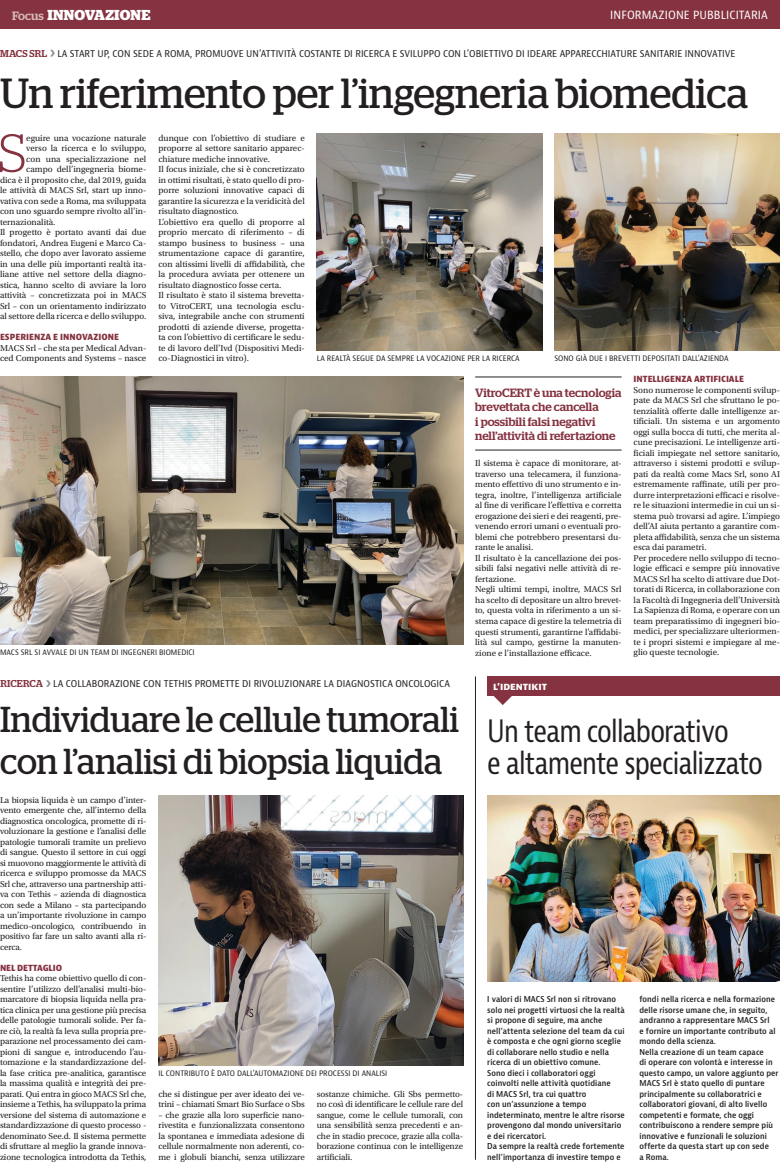
<style>
.page{position:relative;width:780px;height:1163px;background:#fff}
.page>*{position:absolute;margin:0;border:0;box-sizing:border-box;transform-origin:0 0}
.t1{font:300 54px "Stag";color:#853340}
.t2{font:42px "Stag";letter-spacing:-.005em;color:#231f20}
.t3{font:36px/42px "Stag";color:#231f20;scale:.96 1}
.t4{font:condensed 30px/32px "Bernina Sans";letter-spacing:-.03em;color:#231f20;scale:.9 1}
.t5{font:700 14.4px "Stag";letter-spacing:.015em;color:#fff}
.t6{font:500 12px/14.2px "Stag";color:#853340}
.t7{font:condensed 12px "Bernina Sans";letter-spacing:.01em;color:#fff}
.t8{font:condensed 10px "Bernina Sans";color:#231f20}
.t9{font:9px/10.5px "Utopia Std";color:#231f20}
.t10{font:800 condensed 9px "Bernina Sans";color:#853340}
.t11{font:800 9px "Bernina Sans";color:#fff}
.t12{font:600 condensed 8px/10.5px "Bernina Sans";letter-spacing:.01em;color:#231f20}
.t13{font:condensed 8px "Bernina Sans";color:#231f20}
.s1{font-weight:500;font-size:12px;color:#d6bbb9}
.s2{font-family:"Stag";font-weight:500;font-stretch:normal;color:#853340}
</style>
<div class="page">
<div style="left:0;top:0;width:780px;height:29px;background:#853340"></div>
<svg style="left:50px;top:50px;width:5px;height:6px"></svg>
<img style="left:317px;top:134px;width:225px;height:216px">
<img style="left:0;top:376px;width:463px;height:268px">
<img style="left:554px;top:134px;width:226px;height:216px">
<hr style="left:475px;top:376px;width:146px;height:1px;background:#231f20">
<hr style="left:475px;top:449px;width:146px;height:1px;background:#231f20">
<hr style="left:475px;top:676px;width:1px;height:483px;background:#231f20">
<svg style="left:493px;top:695px;width:19px;height:10px"></svg>
<div style="left:487px;top:676px;width:292px;height:19px;background:#853340"></div>
<img style="left:487px;top:795px;width:293px;height:185px">
<svg style="left:46px;top:680px;width:5px;height:6px"></svg>
<img style="left:158px;top:795px;width:305px;height:269px">
<h3 class="t5" style="left:12px;top:7px;width:140px"><span class="s1">Focus</span> INNOVAZIONE</h3>
<h3 class="t7" style="left:610px;top:7px;width:159px">INFORMAZIONE PUBBLICITARIA</h3>
<p class="t8" style="left:0;top:47px;width:737px"><span class="s2">MACS SRL</span> LA START UP, CON SEDE A ROMA, PROMUOVE UN’ATTIVITÀ COSTANTE DI RICERCA E SVILUPPO CON L’OBIETTIVO DI IDEARE APPARECCHIATURE SANITARIE INNOVATIVE</p>
<h2 class="t2" style="left:0;top:69px;width:749px">Un riferimento per l’ingegneria biomedica</h2>
<h1 class="t1" style="left:-2px;top:122px;width:29px">S</h1>
<p class="t9" style="left:26px;top:132px;width:122px">eguire una vocazione naturale</p>
<p class="t9" style="left:26px;top:143px;width:122px">verso la ricerca e lo sviluppo,</p>
<p class="t9" style="left:26px;top:153px;width:122px">con una specializzazione nel</p>
<p class="t9" style="left:26px;top:164px;width:122px">campo dell’ingegneria biome-</p>
<p class="t9" style="left:0;top:174px;width:148px">dica è il proposito che, dal 2019, guida</p>
<p class="t9" style="left:0;top:185px;width:148px">le attività di MACS Srl, start up inno-</p>
<p class="t9" style="left:0;top:195px;width:148px">vativa con sede a Roma, ma sviluppata</p>
<p class="t9" style="left:0;top:206px;width:148px">con uno sguardo sempre rivolto all’in-</p>
<p class="t9" style="left:0;top:216px;width:57px">ternazionalità.</p>
<p class="t9" style="left:0;top:227px;width:148px">Il progetto è portato avanti dai due</p>
<p class="t9" style="left:0;top:237px;width:148px">fondatori, Andrea Eugeni e Marco Ca-</p>
<p class="t9" style="left:0;top:248px;width:148px">stello, che dopo aver lavorato assieme</p>
<p class="t9" style="left:0;top:258px;width:148px">in una delle più importanti realtà ita-</p>
<p class="t9" style="left:0;top:269px;width:148px">liane attive nel settore della diagno-</p>
<p class="t9" style="left:0;top:279px;width:148px">stica, hanno scelto di avviare la loro</p>
<p class="t9" style="left:0;top:290px;width:148px">attività – concretizzata poi in MACS</p>
<p class="t9" style="left:0;top:300px;width:148px">Srl – con un orientamento indirizzato</p>
<p class="t9" style="left:0;top:311px;width:148px">al settore della ricerca e dello sviluppo.</p>
<p class="t10" style="left:0;top:331px;width:121px">ESPERIENZA E INNOVAZIONE</p>
<p class="t9" style="left:0;top:342px;width:148px">MACS Srl – che sta per Medical Advan&shy;ced Components and Systems – nasce</p>
<p class="t9" style="left:158px;top:132px;width:148px">dunque con l’obiettivo di studiare e proporre al settore sanitario apparec&shy;chiature mediche innovative.<br>Il focus iniziale, che si è concretizzato in ottimi risultati, è stato quello di pro&shy;porre soluzioni innovative capaci di garantire la sicurezza e la veridicità del risultato diagnostico.<br>L’obiettivo era quello di proporre al proprio mercato di riferimento – di stampo business to business – una strumentazione capace di garantire, con altissimi livelli di affidabilità, che la procedura avviata per ottenere un risultato diagnostico fosse certa.<br>Il risultato è stato il sistema brevetta&shy;to VitroCERT, una tecnologia esclu&shy;siva, integrabile anche con strumenti prodotti di aziende diverse, progetta&shy;ta con l’obiettivo di certificare le sedu&shy;te di lavoro dell’Ivd (Dispositivi Medi&shy;co-Diagnostici in vitro).</p>
<p class="t13" style="left:0;top:647px;width:196px">MACS SRL SI AVVALE DI UN TEAM DI INGEGNERI BIOMEDICI</p>
<p class="t13" style="left:317px;top:353px;width:204px">LA REALTÀ SEGUE DA SEMPRE LA VOCAZIONE PER LA RICERCA</p>
<p class="t13" style="left:554px;top:353px;width:176px">SONO GIÀ DUE I BREVETTI DEPOSITATI DALL’AZIENDA</p>
<h3 class="t6" style="left:475px;top:385px;width:148px">VitroCERT è una tecnologia brevettata che cancella<br>i possibili falsi negativi nell’attività di refertazione</h3>
<p class="t10" style="left:633px;top:373px;width:112px">INTELLIGENZA ARTIFICIALE</p>
<p class="t9" style="left:633px;top:385px;width:148px">Sono numerose le componenti svilup&shy;pate da MACS Srl che sfruttano le po&shy;tenzialità offerte dalle intelligenze ar&shy;tificiali. Un sistema e un argomento oggi sulla bocca di tutti, che merita al&shy;cune precisazioni. Le intelligenze arti&shy;ficiali impiegate nel settore sanitario, attraverso i sistemi prodotti e svilup&shy;pati da realtà come Macs Srl, sono AI estremamente raffinate, utili per pro&shy;durre interpretazioni efficaci e risolve&shy;re le situazioni intermedie in cui un si&shy;stema può trovarsi ad agire. L’impiego dell’AI aiuta pertanto a garantire com&shy;pleta affidabilità, senza che un sistema esca dai parametri.<br>Per procedere nello sviluppo di tecno&shy;logie efficaci e sempre più innovative MACS Srl ha scelto di attivare due Dot&shy;torati di Ricerca, in collaborazione con la Facoltà di Ingegneria dell’Università La Sapienza di Roma, e operare con un team preparatissimo di ingegneri bio&shy;medici, per specializzare ulteriormen&shy;te i propri sistemi e impiegare al me&shy;glio queste tecnologie.</p>
<p class="t9" style="left:475px;top:458px;width:148px">Il sistema è capace di monitorare, at&shy;traverso una telecamera, il funziona&shy;mento effettivo di uno strumento e in&shy;tegra, inoltre, l’intelligenza artificiale al fine di verificare l’effettiva e corretta erogazione dei sieri e dei reagenti, pre&shy;venendo errori umani o eventuali pro&shy;blemi che potrebbero presentarsi du&shy;rante le analisi.<br>Il risultato è la cancellazione dei pos&shy;sibili falsi negativi nelle attività di re&shy;fertazione.<br>Negli ultimi tempi, inoltre, MACS Srl ha scelto di depositare un altro brevet&shy;to, questa volta in riferimento a un si&shy;stema capace di gestire la telemetria di questi strumenti, garantirne l’affidabi&shy;lità sul campo, gestirne la manuten&shy;zione e l’installazione efficace.</p>
<p class="t8" style="left:0;top:677px;width:451px"><span class="s2">RICERCA</span> LA COLLABORAZIONE CON TETHIS PROMETTE DI RIVOLUZIONARE LA DIAGNOSTICA ONCOLOGICA</p>
<h3 class="t3" style="left:0;top:698px;width:479px">Individuare le cellule tumorali con l’analisi di biopsia liquida</h3>
<p class="t9" style="left:0;top:794px;width:148px;text-align:justify">La biopsia liquida è un campo d’inter&shy;vento emergente che, all’interno della diagnostica oncologica, promette di ri&shy;voluzionare la gestione e l’analisi delle patologie tumorali tramite un prelievo di sangue. Questo il settore in cui oggi si muovono maggiormente le attività di ricerca e sviluppo promosse da MACS Srl che, attraverso una partnership atti&shy;va con Tethis – azienda di diagnostica con sede a Milano – sta partecipando a un’importante rivoluzione in campo medico-oncologico, contribuendo in positivo far fare un salto avanti alla ri&shy;cerca.</p>
<p class="t10" style="left:0;top:961px;width:64px">NEL DETTAGLIO</p>
<p class="t9" style="left:0;top:972px;width:148px;text-align:justify">Tethis ha come obiettivo quello di con&shy;sentire l’utilizzo dell’analisi multi-bio&shy;marcatore di biopsia liquida nella pra&shy;tica clinica per una gestione più precisa delle patologie tumorali solide. Per fa&shy;re ciò, la realtà fa leva sulla propria pre&shy;parazione nel processamento dei cam&shy;pioni di sangue e, introducendo l’au&shy;tomazione e la standardizzazione del&shy;la fase critica pre-analitica, garantisce la massima qualità e integrità dei pre&shy;parati. Qui entra in gioco MACS Srl che, insieme a Tethis, ha sviluppato la prima versione del sistema di automazione e standardizzazione di questo processo - denominato See.d. Il sistema permette di sfruttare al meglio la grande innova&shy;zione tecnologica introdotta da Tethis,</p>
<p class="t13" style="left:158px;top:1067px;width:230px">IL CONTRIBUTO È DATO DALL’AUTOMAZIONE DEI PROCESSI DI ANALISI</p>
<p class="t9" style="left:158px;top:1088px;width:148px">che si distingue per aver ideato dei ve&shy;trini – chiamati Smart Bio Surface o Sbs</p>
<p class="t9" style="left:158px;top:1109px;width:148px;text-align:justify">– che grazie alla loro superficie nano&shy;rivestita e funzionalizzata consentono la spontanea e immediata adesione di cellule normalmente non aderenti, co&shy;me i globuli bianchi, senza utilizzare</p>
<p class="t9" style="left:317px;top:1088px;width:148px;text-align:justify">sostanze chimiche. Gli Sbs permetto&shy;no così di identificare le cellule rare del sangue, come le cellule tumorali, con una sensibilità senza precedenti e an&shy;che in stadio precoce, grazie alla colla&shy;borazione continua con le intelligenze artificiali.</p>
<p class="t11" style="left:493px;top:680px;width:55px">L’IDENTIKIT</p>
<h3 class="t4" style="left:487px;top:716px;width:307px">Un team collaborativo<br>e altamente specializzato</h3>
<p class="t12" style="left:487px;top:993px;width:139px">I valori di MACS Srl non si ritrovano solo nei progetti virtuosi che la realtà si propone di seguire, ma anche nell’attenta selezione del team da cui è composta e che ogni giorno sceglie di collaborare nello studio e nella ricerca di un obiettivo comune.<br>Sono dieci i collaboratori oggi coinvolti nelle attività quotidiane<br>di MACS Srl, tra cui quattro<br>con un’assunzione a tempo indeterminato, mentre le altre risorse provengono dal mondo universitario e dei ricercatori.<br>Da sempre la realtà crede fortemente nell’importanza di investire tempo e</p>
<p class="t12" style="left:639px;top:993px;width:140px">fondi nella ricerca e nella formazione delle risorse umane che, in seguito, andranno a rappresentare MACS Srl<br>e fornire un importante contributo al mondo della scienza.<br>Nella creazione di un team capace<br>di operare con volontà e interesse in questo campo, un valore aggiunto per MACS Srl è stato quello di puntare principalmente su collaboratrici e collaboratori giovani, di alto livello competenti e formate, che oggi contribuiscono a rendere sempre più innovative e funzionali le soluzioni offerte da questa start up con sede<br>a Roma.</p>
</div>
